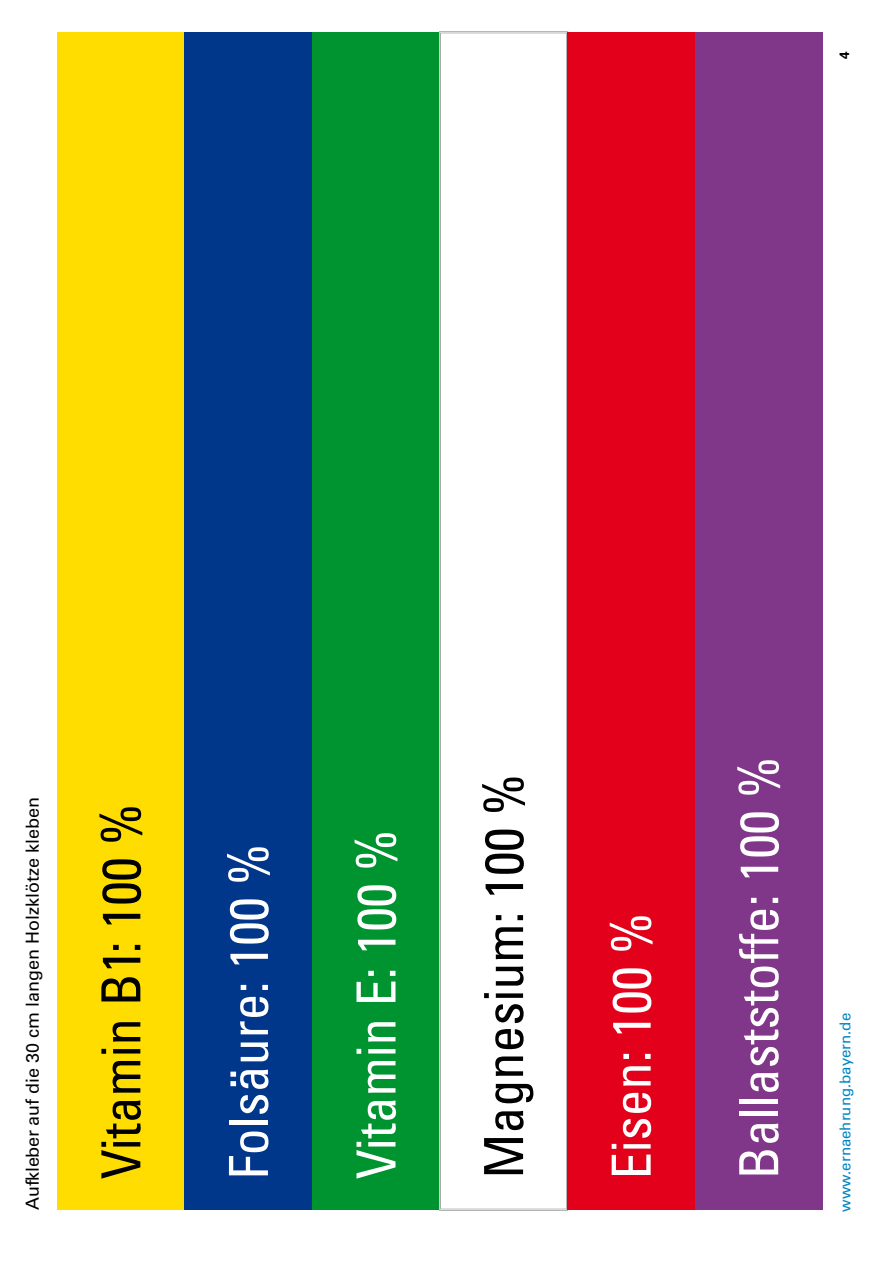
<style>
.page{position:relative;width:893px;height:1263px;background:#fff}
.page>*{position:absolute;margin:0;border:0;box-sizing:border-box;transform-origin:0 0}
.Bild{font:condensed 54px "Univers";color:#fff}
.Bild-2{font:condensed 54px "Univers";color:#000}
.Bild-3{font:18px "Univers";color:#000}
.t1{font:15px "Univers";color:#0085c3}
.t2{font:700 13.5px "Univers";color:#000}
</style>
<div class="page">
<div style="left:57px;top:32px;width:128px;height:1177px;background:#fd0"></div>
<div style="left:185px;top:32px;width:127px;height:1177px;background:#00378b"></div>
<div style="left:312px;top:32px;width:128px;height:1177px;background:#009430"></div>
<div style="left:439px;top:32px;width:129px;height:1178px;border:2px solid #d9d9da"></div>
<div style="left:567px;top:32px;width:128px;height:1177px;background:#e2001a"></div>
<div style="left:695px;top:32px;width:127px;height:1177px;background:#803689"></div>
<p class="t2" style="left:837px;top:59px;width:9px;rotate:-90deg">4</p>
<p class="Bild-3" style="left:22px;top:1209px;width:414px;rotate:-90deg">Aufkleber auf die 30 cm langen Holzklötze kleben</p>
<p class="Bild-2" style="left:87px;top:1179px;width:377px;rotate:-90deg">Vitamin B1 : 100 %</p>
<p class="Bild" style="left:215px;top:1179px;width:337px;rotate:-90deg">Folsäure: 100 %</p>
<p class="Bild" style="left:342px;top:1179px;width:351px;rotate:-90deg">Vitamin E: 100 %</p>
<p class="Bild-2" style="left:470px;top:1178px;width:406px;rotate:-90deg">Magnesium: 100 %</p>
<p class="Bild" style="left:597px;top:1179px;width:268px;rotate:-90deg">Eisen: 100 %</p>
<p class="Bild" style="left:725px;top:1179px;width:424px;rotate:-90deg">Ballaststoffe: 100 %</p>
<p class="t1" style="left:836px;top:1212px;width:200px;rotate:-90deg">www.ernaehrung.bayern.de</p>
</div>
